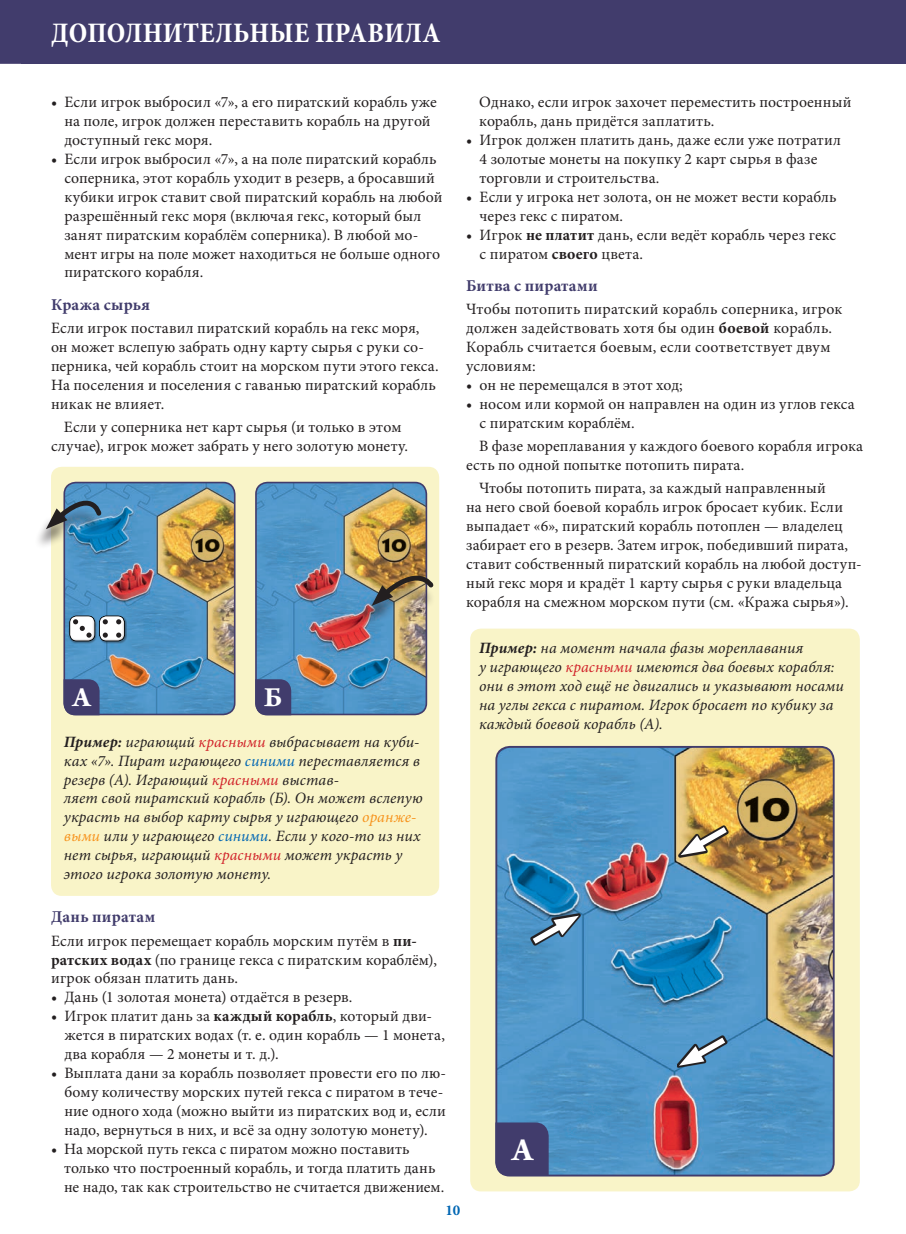
<style>
.page{position:relative;width:906px;height:1234px;background:#fff}
.page>*{position:absolute;margin:0;border:0;box-sizing:border-box;transform-origin:0 0}
.t1{font:700 34.05px "Arno Pro";color:#fff}
.t2{font:700 29.25px "Arno Pro";color:#fff}
.t3{font:700 condensed 28.5px "Minion Pro";letter-spacing:.01em;color:#fff}
.t4{font:700 16.5px "Minion Pro";letter-spacing:.015em;color:#413c6c}
.t5{font:15.75px/18.9px "Minion Pro";letter-spacing:.01em;color:#231f20}
.t6{font:italic 15.75px/18.9px "Minion Pro";letter-spacing:.005em;color:#231f20}
.t7{font:700 15px "Minion Pro";color:#0166b3}
.s1{font-weight:700}
.s2{color:#d1232a}
.s3{color:#0166b3}
.s4{color:#f7931d}
</style>
<div class="page">
<div style="left:470px;top:628px;width:390px;height:563px;background:#f9f4c8;border-radius:11px"></div>
<div style="left:51px;top:466px;width:388px;height:429px;background:#f9f4c8;border-radius:11px"></div>
<svg style="left:0;top:0;width:21px;height:64px"></svg>
<div style="left:21px;top:0;width:885px;height:64px;background:#413c6c"></div>
<img style="left:66px;top:484px;width:169px;height:230px">
<div style="left:63px;top:481px;width:172px;height:234px;border:2px solid #413c6c;border-radius:12px"></div>
<img style="left:258px;top:484px;width:168px;height:230px">
<div style="left:255px;top:481px;width:172px;height:234px;border:2px solid #413c6c;border-radius:12px"></div>
<div style="left:359px;top:581px;width:77px;height:46px;background:#231f20;opacity:.5"></div>
<img style="left:371px;top:563px;width:65px;height:43px">
<div style="left:33px;top:506px;width:71px;height:44px;background:#231f20;opacity:.5"></div>
<svg style="left:46px;top:486px;width:58px;height:43px"></svg>
<div style="left:69px;top:615px;width:58px;height:28px;background:#231f20;opacity:.4"></div>
<div style="left:69px;top:615px;width:26px;height:26px;border:1px solid #010203;border-radius:7px"></div>
<div style="left:68px;top:617px;width:30px;height:24px;background:#231f20;opacity:.3"></div>
<svg style="left:73px;top:619px;width:19px;height:18px"></svg>
<div style="left:99px;top:615px;width:26px;height:26px;border:1px solid #010203;border-radius:7px"></div>
<div style="left:98px;top:617px;width:30px;height:24px;background:#231f20;opacity:.3"></div>
<svg style="left:103px;top:632px;width:5px;height:5px"></svg>
<svg style="left:103px;top:619px;width:5px;height:5px"></svg>
<svg style="left:116px;top:632px;width:5px;height:5px"></svg>
<svg style="left:116px;top:619px;width:5px;height:5px"></svg>
<svg style="left:64px;top:679px;width:36px;height:36px"></svg>
<svg style="left:255px;top:679px;width:36px;height:36px"></svg>
<img style="left:498px;top:748px;width:335px;height:427px">
<div style="left:495px;top:745px;width:339px;height:431px;border:2px solid #413c6c;border-radius:13px"></div>
<svg style="left:678px;top:824px;width:51px;height:33px"></svg>
<svg style="left:680px;top:821px;width:53px;height:34px;background:#ba9f6b"></svg>
<svg style="left:530px;top:913px;width:51px;height:32px"></svg>
<svg style="left:526px;top:914px;width:53px;height:34px;background:#6b98b8"></svg>
<svg style="left:677px;top:1035px;width:50px;height:32px"></svg>
<svg style="left:679px;top:1032px;width:52px;height:34px;background:#6f9cbd"></svg>
<div style="left:495px;top:1122px;width:53px;height:53px;background:#413c6c"></div>
<p class="t3" style="left:51px;top:13px;width:391px">ДОПОЛНИТЕЛЬНЫЕ ПРАВИЛА</p>
<p class="t5" style="left:64px;top:93px;width:374px;text-indent:-13px">• Если игрок выбросил «7», а его пиратский корабль уже на поле, игрок должен переставить корабль на другой доступный гекс моря.</p>
<p class="t5" style="left:64px;top:149px;width:380px;text-indent:-13px">• Если игрок выбросил «7», а на поле пиратский корабль соперника, этот корабль уходит в резерв, а бросавший кубики игрок ставит свой пиратский корабль на любой разрешённый гекс моря (включая гекс, который был занят пиратским кораблём соперника). В любой мо&shy;мент игры на поле может находиться не больше одного пиратского корабля.</p>
<p class="t4" style="left:51px;top:293px;width:100px">Кража сырья</p>
<p class="t5" style="left:51px;top:319px;width:389px">Если игрок поставил пиратский корабль на гекс моря, он может вслепую забрать одну карту сырья с руки со&shy;перника, чей корабль стоит на морском пути этого гекса.<br>На поселения и поселения с гаванью пиратский корабль никак не влияет.</p>
<p class="t5" style="left:51px;top:417px;width:358px;text-align:center">Если у соперника нет карт сырья (и только в этом случае), игрок может забрать у него золотую монету.</p>
<p class="t2" style="left:72px;top:680px;width:20px">A</p>
<p class="t2" style="left:264px;top:680px;width:20px">Б</p>
<p class="t6" style="left:64px;top:732px;width:360px"><span class="s1">Пример:</span> играющий <span class="s2">красными</span> выбрасывает на куби&shy;ках «7». Пират играющего <span class="s3">синими</span> переставляется в резерв (А). Играющий <span class="s2">красными</span> выстав-<br>ляет свой пиратский корабль (Б). Он может вслепую украсть на выбор карту сырья у играющего <span class="s4">оранже&shy;выми</span> или у играющего <span class="s3">синими</span>. Если у кого-то из них нет сырья, играющий <span class="s2">красными</span> может украсть у этого игрока золотую монету.</p>
<p class="t4" style="left:51px;top:905px;width:106px">Дань пиратам</p>
<p class="t5" style="left:51px;top:931px;width:387px">Если игрок перемещает корабль морским путём в <span class="s1">пи&shy;ратских водах</span> (по границе гекса с пиратским кораблём), игрок обязан платить дань.</p>
<p class="t5" style="left:51px;top:987px;width:303px">• Дань (1 золотая монета) отдаётся в резерв.</p>
<p class="t5" style="left:64px;top:1006px;width:382px;text-indent:-13px">• Игрок платит дань за <span class="s1">каждый корабль</span>, который дви&shy;жется в пиратских водах (т. е. один корабль — 1 монета, два корабля — 2 монеты и т. д.).</p>
<p class="t5" style="left:64px;top:1063px;width:383px;text-indent:-13px">• Выплата дани за корабль позволяет провести его по лю&shy;бому количеству морских путей гекса с пиратом в тече&shy;ние одного хода (можно выйти из пиратских вод и, если надо, вернуться в них, и всё за одну золотую монету).</p>
<p class="t5" style="left:64px;top:1138px;width:382px;text-indent:-13px">• На морской путь гекса с пиратом можно поставить только что построенный корабль, и тогда платить дань не надо, так как строительство не считается движением.</p>
<p class="t5" style="left:479px;top:93px;width:374px">Однако, если игрок захочет переместить построенный корабль, дань придётся заплатить.</p>
<p class="t5" style="left:479px;top:131px;width:363px;text-indent:-13px">• Игрок должен платить дань, даже если уже потратил<br>4 золотые монеты на покупку 2 карт сырья в фазе торговли и строительства.</p>
<p class="t5" style="left:479px;top:187px;width:359px;text-indent:-13px">• Если у игрока нет золота, он не может вести корабль через гекс с пиратом.</p>
<p class="t5" style="left:479px;top:225px;width:358px;text-indent:-13px">• Игрок <span class="s1">не платит</span> дань, если ведёт корабль через гекс с пиратом <span class="s1">своего</span> цвета.</p>
<p class="t4" style="left:466px;top:274px;width:133px">Битва с пиратами</p>
<p class="t5" style="left:466px;top:300px;width:378px">Чтобы потопить пиратский корабль соперника, игрок должен задействовать хотя бы один <span class="s1">боевой</span> корабль.<br>Корабль считается боевым, если соответствует двум условиям:</p>
<p class="t5" style="left:466px;top:375px;width:218px">• он не перемещался в этот ход;</p>
<p class="t5" style="left:479px;top:394px;width:377px;text-indent:-13px">• носом или кормой он направлен на один из углов гекса с пиратским кораблём.</p>
<p class="t5" style="left:466px;top:436px;width:398px;text-indent:13px">В фазе мореплавания у каждого боевого корабля игрока есть по одной попытке потопить пирата.</p>
<p class="t5" style="left:466px;top:478px;width:397px;text-indent:13px">Чтобы потопить пирата, за каждый направленный<br>на него свой боевой корабль игрок бросает кубик. Если выпадает «6», пиратский корабль потоплен — владелец забирает его в резерв. Затем игрок, победивший пирата, ставит собственный пиратский корабль на любой доступ&shy;ный гекс моря и крадёт 1 карту сырья с руки владельца корабля на смежном морском пути (см. «Кража сырья»).</p>
<p class="t6" style="left:479px;top:638px;width:366px"><span class="s1">Пример:</span> на момент начала фазы мореплавания<br>у играющего <span class="s2">красными</span> имеются два боевых корабля: они в этот ход ещё не двигались и указывают носами на углы гекса с пиратом. Игрок бросает по кубику за каждый боевой корабль (А).</p>
<p class="t1" style="left:512px;top:1130px;width:23px">A</p>
<p class="t7" style="left:445px;top:1199px;width:16px">10</p>
</div>
